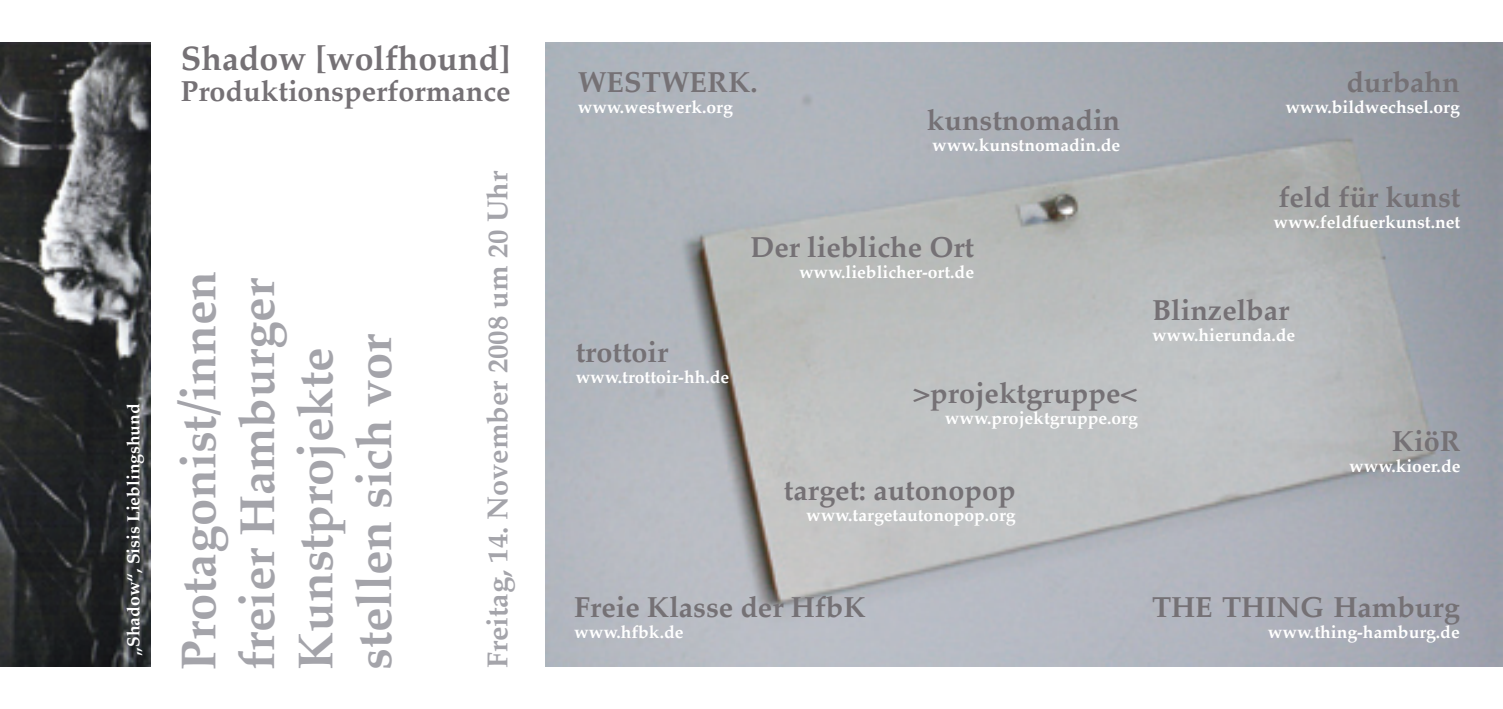
<style>
.page{position:relative;width:1503px;height:709px;background:#fff}
.page>*{position:absolute;margin:0;border:0;box-sizing:border-box;transform-origin:0 0}
.t1{font:700 48.75px/58.5px "Palatino";color:#a4a4aa}
.t2{font:700 33.75px "Palatino";color:#757175}
.t3{font:700 28.75px "Palatino";color:#757175}
.t4{font:700 28.75px "Palatino";color:#a4a4aa}
.t5{font:700 17.5px "Palatino";color:#fff}
</style>
<div class="page">
<img style="left:545px;top:43px;width:957px;height:623px">
<img style="left:0;top:43px;width:151px;height:623px">
<p class="t5" style="left:123px;top:656px;width:254px;rotate:-90deg">„Shadow“, Sisis Lieblingshund</p>
<h2 class="t2" style="left:181px;top:38px;width:331px">Shadow [wolfhound]</h2>
<h3 class="t3" style="left:181px;top:73px;width:331px">Produktionsperformance</h3>
<h1 class="t1" style="left:174px;top:670px;width:400px;rotate:-90deg">Protagonist/innen freier Hamburger<br>Kunstprojekte stellen sich vor</h1>
<h3 class="t4" style="left:480px;top:668px;width:498px;rotate:-90deg">Freitag, 14. November 2008 um 20 Uhr</h3>
<h3 class="t3" style="left:578px;top:64px;width:181px">WESTWERK.</h3>
<p class="t5" style="left:578px;top:96px;width:156px">www.westwerk.org</p>
<h3 class="t3" style="left:926px;top:102px;width:195px">kunstnomadin</h3>
<p class="t5" style="left:932px;top:134px;width:189px">www.kunstnomadin.de</p>
<h3 class="t3" style="left:750px;top:229px;width:225px">Der liebliche Ort</h3>
<p class="t5" style="left:799px;top:261px;width:176px">www.lieblicher-ort.de</p>
<h3 class="t3" style="left:575px;top:334px;width:94px">trottoir</h3>
<p class="t5" style="left:575px;top:366px;width:155px">www.trottoir-hh.de</p>
<h3 class="t3" style="left:912px;top:376px;width:226px">&gt;projektgruppe&lt;</h3>
<p class="t5" style="left:945px;top:407px;width:194px">www.projektgruppe.org</p>
<h3 class="t3" style="left:784px;top:472px;width:233px">target: autonopop</h3>
<p class="t5" style="left:806px;top:504px;width:211px">www.targetautonopop.org</p>
<h3 class="t3" style="left:1346px;top:64px;width:115px">durbahn</h3>
<p class="t5" style="left:1285px;top:96px;width:176px">www.bildwechsel.org</p>
<h3 class="t3" style="left:1278px;top:179px;width:184px">feld für kunst</h3>
<p class="t5" style="left:1273px;top:211px;width:188px">www.feldfuerkunst.net</p>
<h3 class="t3" style="left:1152px;top:292px;width:139px">Blinzelbar</h3>
<p class="t5" style="left:1152px;top:324px;width:145px">www.hierunda.de</p>
<h3 class="t3" style="left:1391px;top:423px;width:70px">KiöR</h3>
<p class="t5" style="left:1349px;top:455px;width:113px">www.kioer.de</p>
<h3 class="t3" style="left:574px;top:589px;width:293px">Freie Klasse der HfbK</h3>
<p class="t5" style="left:574px;top:621px;width:111px">www.hfbk.de</p>
<h3 class="t3" style="left:1152px;top:589px;width:309px">THE THING Hamburg</h3>
<p class="t5" style="left:1267px;top:621px;width:193px">www.thing-hamburg.de</p>
</div>
